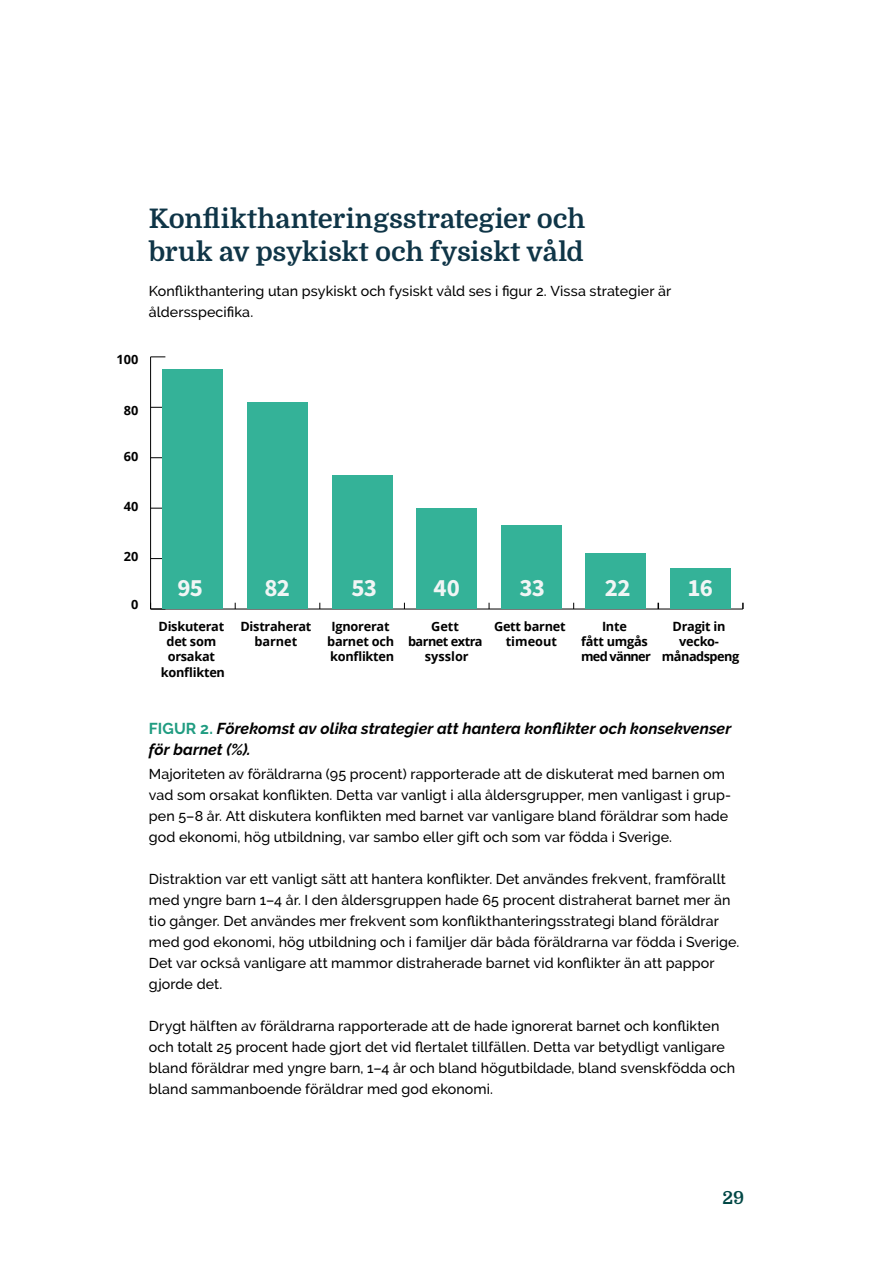
<style>
.page{position:relative;width:893px;height:1263px;background:#fff}
.page>*{position:absolute;margin:0;border:0;box-sizing:border-box;transform-origin:0 0}
.t1{font:700 27px/33px "Domine";color:#0f3547}
.t2{font:700 24.9px "Source Sans Pro";letter-spacing:-.04em;color:#f1f5f5}
.t3{font:700 18px "Domine";color:#004745}
.t4{font:italic 700 15.75px/21px "Raleway";letter-spacing:.005em;color:#000}
.t5{font:500 14.25px/21px "Raleway";letter-spacing:.005em;color:#000}
.t6{font:700 12.75px/15.3px "Open Sans";letter-spacing:-.02em;color:#000;text-align:center}
.s1{font-style:normal;color:#209c81}
</style>
<div class="page">
<hr style="left:151px;top:609px;width:592px;height:1px;background:#000">
<svg style="left:657px;top:603px;width:2px;height:6px"></svg>
<svg style="left:742px;top:603px;width:2px;height:6px"></svg>
<hr style="left:150px;top:357px;width:1px;height:252px;background:#000">
<svg style="left:150px;top:603px;width:15px;height:7px"></svg>
<svg style="left:151px;top:356px;width:14px;height:1px"></svg>
<div style="left:162px;top:369px;width:61px;height:240px;background:#34b298"></div>
<div style="left:247px;top:402px;width:61px;height:207px;background:#34b298"></div>
<div style="left:332px;top:475px;width:61px;height:134px;background:#34b298"></div>
<div style="left:416px;top:508px;width:61px;height:101px;background:#34b298"></div>
<div style="left:501px;top:526px;width:61px;height:83px;background:#34b298"></div>
<div style="left:585px;top:553px;width:61px;height:56px;background:#34b298"></div>
<div style="left:670px;top:569px;width:61px;height:40px;background:#34b298"></div>
<h1 class="t1" style="left:149px;top:203px;width:438px">Konflikthanteringsstrategier och bruk av psykiskt och fysiskt våld</h1>
<p class="t5" style="left:149px;top:280px;width:524px">Konflikthantering utan psykiskt och fysiskt våld ses i figur 2. Vissa strategier är åldersspecifika.</p>
<p class="t6" style="left:116px;top:353px;width:23px">100</p>
<p class="t6" style="left:124px;top:403px;width:16px">80</p>
<p class="t6" style="left:124px;top:449px;width:16px">60</p>
<p class="t6" style="left:124px;top:500px;width:16px">40</p>
<p class="t6" style="left:124px;top:550px;width:16px">20</p>
<p class="t6" style="left:131px;top:597px;width:9px">0</p>
<h2 class="t2" style="left:178px;top:572px;width:27px">95</h2>
<h2 class="t2" style="left:265px;top:572px;width:27px">82</h2>
<h2 class="t2" style="left:352px;top:572px;width:27px">53</h2>
<h2 class="t2" style="left:434px;top:572px;width:28px">40</h2>
<h2 class="t2" style="left:520px;top:572px;width:27px">33</h2>
<h2 class="t2" style="left:605px;top:572px;width:27px">22</h2>
<h2 class="t2" style="left:688px;top:572px;width:27px">16</h2>
<p class="t6" style="left:158px;top:619px;width:68px">Diskuterat det som orsakat konflikten</p>
<p class="t6" style="left:240px;top:619px;width:73px">Distraherat barnet</p>
<p class="t6" style="left:327px;top:619px;width:69px">Ignorerat barnet och konflikten</p>
<p class="t6" style="left:408px;top:619px;width:76px">Gett<br>barnet extra sysslor</p>
<p class="t6" style="left:494px;top:619px;width:73px">Gett barnet timeout</p>
<p class="t6" style="left:581px;top:619px;width:71px">Inte<br>fått umgås med vänner</p>
<p class="t6" style="left:662px;top:619px;width:79px">Dragit in vecko&shy;månadspeng</p>
<p class="t4" style="left:149px;top:718px;width:584px"><span class="s1">FIGUR 2.</span> Förekomst av olika strategier att hantera konflikter och konsekvenser för barnet (%).</p>
<p class="t5" style="left:149px;top:763px;width:584px">Majoriteten av föräldrarna (95 procent) rapporterade att de diskuterat med barnen om vad som orsakat konflikten. Detta var vanligt i alla åldersgrupper, men vanligast i grup&shy;pen 5–8 år. Att diskutera konflikten med barnet var vanligare bland föräldrar som hade god ekonomi, hög utbildning, var sambo eller gift och som var födda i Sverige.</p>
<p class="t5" style="left:149px;top:868px;width:592px">Distraktion var ett vanligt sätt att hantera konflikter. Det användes frekvent, framförallt med yngre barn 1–4 år. I den åldersgruppen hade 65 procent distraherat barnet mer än tio gånger. Det användes mer frekvent som konflikthanteringsstrategi bland föräldrar med god ekonomi, hög utbildning och i familjer där båda föräldrarna var födda i Sverige.<br>Det var också vanligare att mammor distraherade barnet vid konflikter än att pappor gjorde det.</p>
<p class="t5" style="left:149px;top:1015px;width:588px">Drygt hälften av föräldrarna rapporterade att de hade ignorerat barnet och konflikten och totalt 25 procent hade gjort det vid flertalet tillfällen. Detta var betydligt vanligare bland föräldrar med yngre barn, 1–4 år och bland högutbildade, bland svenskfödda och bland sammanboende föräldrar med god ekonomi.</p>
<p class="t3" style="left:722px;top:1188px;width:23px">29</p>
</div>
